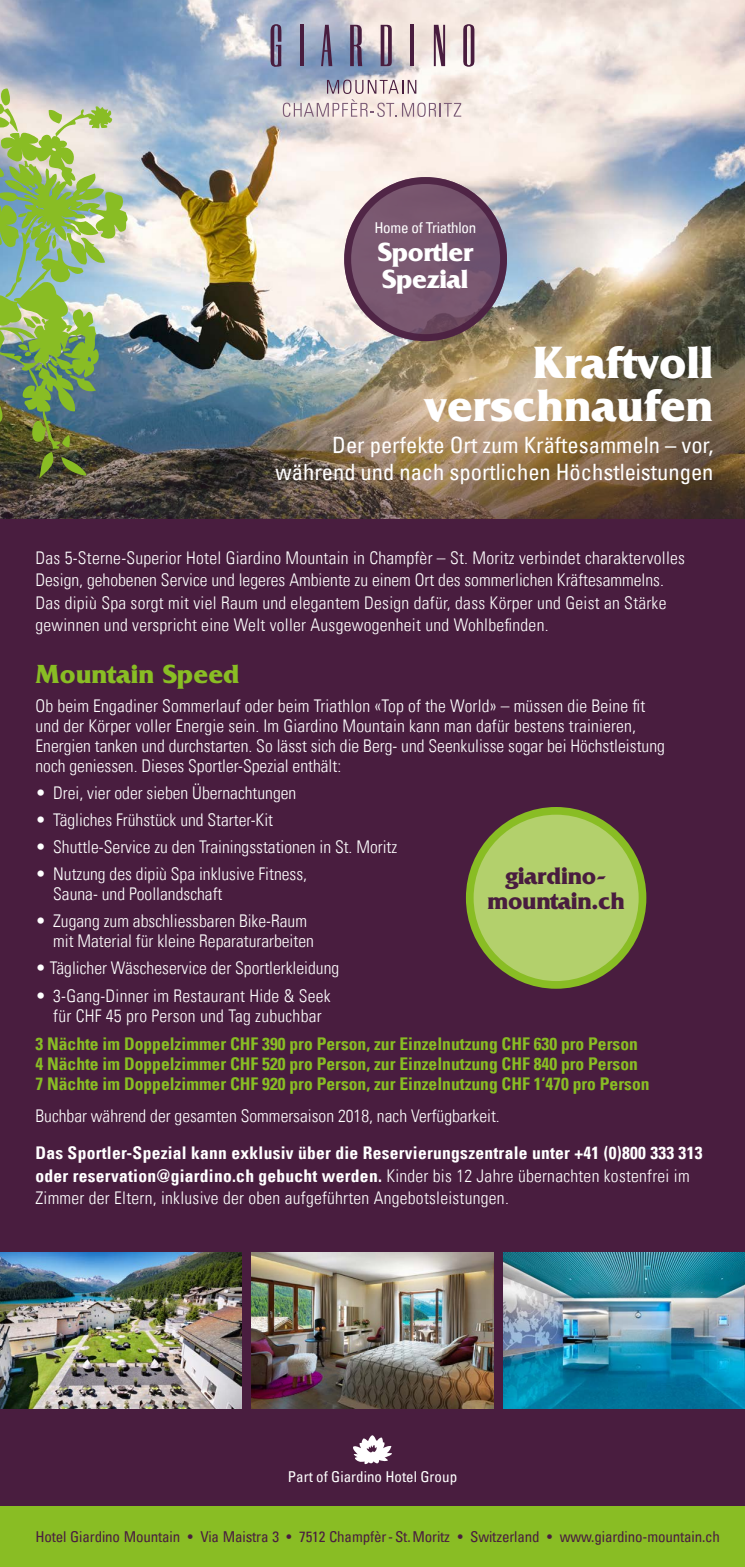
<style>
.page{position:relative;width:745px;height:1567px;background:#fff}
.page>*{position:absolute;margin:0;border:0;box-sizing:border-box;transform-origin:0 0}
.t1{font:700 47.5px/42.5px "Friz Quadrata Std";color:#fff;text-align:right}
.t2{font:700 27.5px/27.5px "Friz Quadrata Std";letter-spacing:-.015em;color:#fff}
.t3{font:700 27.5px "Friz Quadrata Std";color:#89bd24}
.t4{font:700 25px/25px "Friz Quadrata Std";letter-spacing:-.015em;color:#491d3f;text-align:center}
.t5{font:condensed 22.5px/26.2px "Univers Com 57";color:#fff;text-align:right}
.t6{font:17.5px/20px "Univers Com 47 Light Cond";color:#fff}
.t7{font:17.5px/20px "Univers Com 67 Bold Cond";color:#89bd24}
.t8{font:17.5px/22.5px "Univers Com 67 Bold Cond";letter-spacing:.015em;color:#fff}
.t9{font:condensed 15px "Univers Com 57";letter-spacing:-.01em;color:#491d3f}
.t10{font:condensed 15px "Univers Com 57";color:#fff}
.s1{font-family:"Univers Com 47 Light Cond"}
</style>
<div class="page">
<div style="left:0;top:57px;width:744px;height:1449px;background:#491d3f"></div>
<img style="left:0;top:0;width:744px;height:518px">
<svg style="left:282px;top:80px;width:179px;height:37px"></svg>
<svg style="left:270px;top:24px;width:11px;height:43px"></svg>
<hr style="left:300px;top:25px;width:3px;height:41px;background:#491d3f">
<svg style="left:321px;top:25px;width:11px;height:41px"></svg>
<svg style="left:433px;top:25px;width:12px;height:41px"></svg>
<svg style="left:463px;top:24px;width:11px;height:43px"></svg>
<hr style="left:410px;top:25px;width:4px;height:41px;background:#491d3f">
<svg style="left:350px;top:25px;width:12px;height:41px"></svg>
<svg style="left:380px;top:25px;width:11px;height:41px"></svg>
<img style="left:0;top:87px;width:128px;height:402px">
<svg style="left:344px;top:177px;width:162px;height:164px;fill:#79566f"></svg>
<div style="left:344px;top:177px;width:162px;height:164px;border:7px solid #491d3f;border-radius:50%"></div>
<svg style="left:353px;top:1435px;width:39px;height:28px"></svg>
<img style="left:0;top:1252px;width:241px;height:156px">
<img style="left:503px;top:1252px;width:241px;height:156px">
<img style="left:252px;top:1252px;width:241px;height:156px">
<div style="left:469px;top:810px;width:173px;height:174px;background:#b3d06c;border-radius:50%"></div>
<div style="left:465px;top:807px;width:181px;height:181px;border:8px solid #89bd24;border-radius:50%"></div>
<div style="left:0;top:1506px;width:744px;height:60px;background:#89bd24"></div>
<p class="t10" style="left:374px;top:218px;width:103px">Home of Triathlon</p>
<h2 class="t2" style="left:377px;top:238px;width:97px">Sportler<br>Spezial</h2>
<h1 class="t1" style="left:425px;top:342px;width:289px">Kraftvoll verschnaufen</h1>
<p class="t5" style="left:275px;top:432px;width:439px">Der perfekte Ort zum Kräftesammeln – vor, während und nach sportlichen Höchstleistungen</p>
<p class="t6" style="left:35px;top:546px;width:650px;line-height:22.5px">Das 5-Sterne-Superior Hotel Giardino Mountain in Champfèr – St. Moritz verbindet charaktervolles Design, gehobenen Service und legeres Ambiente zu einem Ort des sommerlichen Kräftesammelns.<br>Das dipiù Spa sorgt mit viel Raum und elegantem Design dafür, dass Körper und Geist an Stärke gewinnen und verspricht eine Welt voller Ausgewogenheit und Wohlbefinden.</p>
<h2 class="t3" style="left:35px;top:658px;width:206px">Mountain Speed</h2>
<p class="t6" style="left:35px;top:695px;width:630px">Ob beim Engadiner Sommerlauf oder beim Triathlon «Top of the World» – müssen die Beine fit und der Körper voller Energie sein. Im Giardino Mountain kann man dafür bestens trainieren, Energien tanken und durchstarten. So lässt sich die Berg- und Seenkulisse sogar bei Höchstleistung noch geniessen. Dieses Sportler-Spezial enthält:</p>
<p class="t6" style="left:35px;top:782px;width:262px">• Drei, vier oder sieben Übernachtungen</p>
<p class="t6" style="left:35px;top:809px;width:239px">• Tägliches Frühstück und Starter-Kit</p>
<p class="t6" style="left:35px;top:836px;width:363px">• Shuttle-Service zu den Trainingsstationen in St. Moritz</p>
<p class="t6" style="left:53px;top:864px;width:255px;text-indent:-18px">• Nutzung des dipiù Spa inklusive Fitness,<br>Sauna- und Poollandschaft</p>
<p class="t6" style="left:53px;top:911px;width:262px;text-indent:-18px">• Zugang zum abschliessbaren Bike-Raum mit Material für kleine Reparaturarbeiten</p>
<p class="t6" style="left:35px;top:958px;width:305px">• Täglicher Wäscheservice der Sportlerkleidung</p>
<p class="t6" style="left:35px;top:985px;width:296px;text-align:center">• 3-Gang-Dinner im Restaurant Hide &amp; Seek für CHF 45 pro Person und Tag zubuchbar</p>
<p class="t7" style="left:35px;top:1034px;width:615px">3 Nächte im Doppelzimmer CHF 390 pro Person, zur Einzelnutzung CHF 630 pro Person<br>4 Nächte im Doppelzimmer CHF 520 pro Person, zur Einzelnutzung CHF 840 pro Person<br>7 Nächte im Doppelzimmer CHF 920 pro Person, zur Einzelnutzung CHF 1‘470 pro Person</p>
<p class="t6" style="left:35px;top:1105px;width:465px">Buchbar während der gesamten Sommersaison 2018, nach Verfügbarkeit.</p>
<p class="t8" style="left:35px;top:1141px;width:668px">Das Sportler-Spezial kann exklusiv über die Reservierungszentrale unter +41 (0)800 333 313 oder reservation@giardino.ch gebucht werden. <span class="s1">Kinder bis 12 Jahre übernachten kostenfrei im</span></p>
<p class="t6" style="left:35px;top:1188px;width:474px">Zimmer der Eltern, inklusive der oben aufgeführten Angebotsleistungen.</p>
<h3 class="t4" style="left:487px;top:864px;width:139px">giardino&shy;mountain.ch</h3>
<p class="t10" style="left:287px;top:1466px;width:171px">Part of Giardino Hotel Group</p>
<p class="t9" style="left:35px;top:1526px;width:685px">Hotel Giardino Mountain • Via Maistra 3 • 7512 Champfèr - St. Moritz • Switzerland • www.giardino-mountain.ch</p>
</div>
